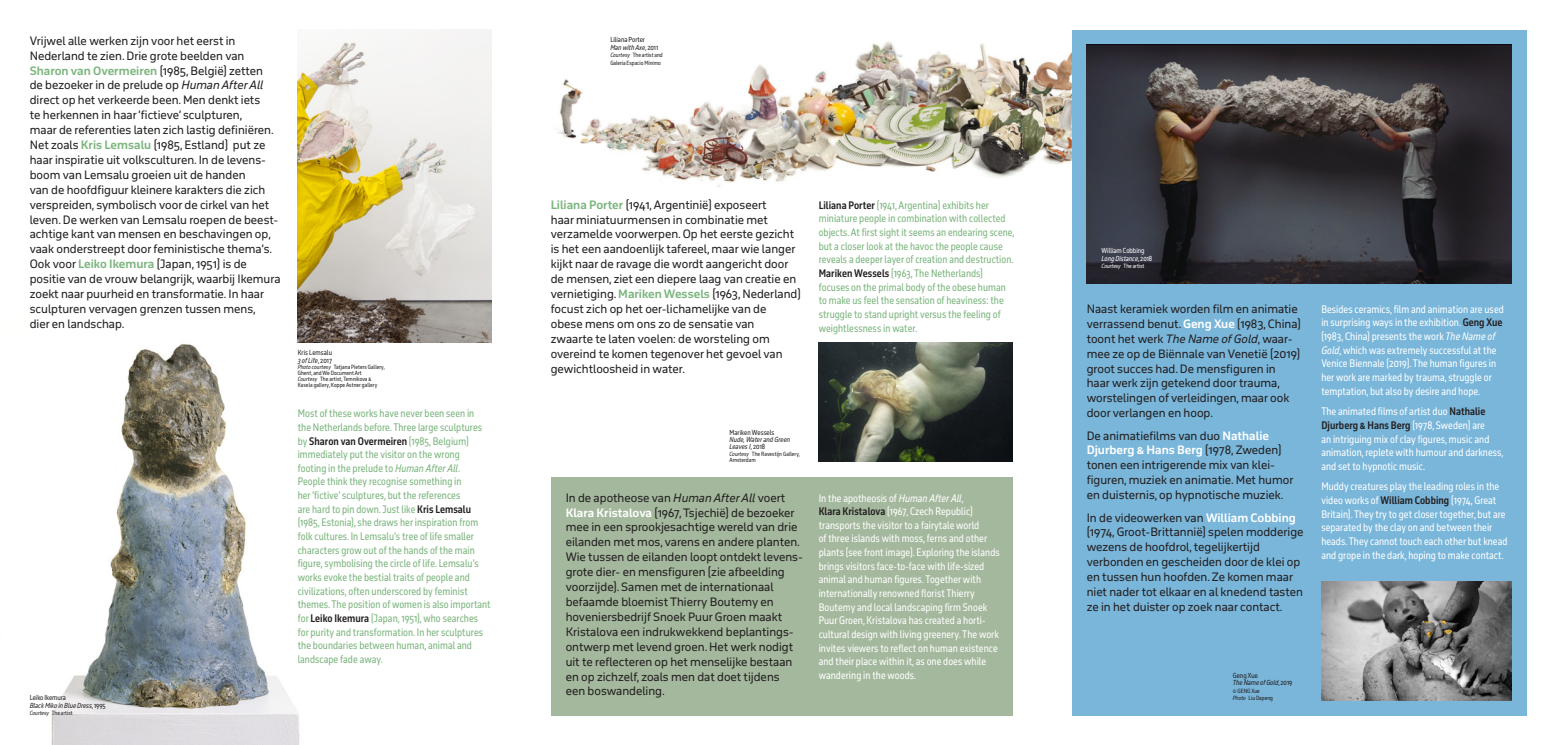
<style>
.page{position:relative;width:1556px;height:745px;background:#fff}
.page>*{position:absolute;margin:0;border:0;box-sizing:border-box;transform-origin:0 0}
.t1{font:11.25px/14.9px "November Std";color:#231f20}
.t2{font:11.25px "November Std Bld";color:#7bb57d}
.t3{font:11.25px "November Std Bld";color:#fff}
.t4{font:10.12px/13.6px "November Cond Std";letter-spacing:.005em;color:#fff}
.t5{font:10.12px/13.6px "November Cond Std";letter-spacing:.005em;color:#7bb57d}
.t6{font:10.12px "November Cond Std Bld";letter-spacing:.005em;color:#231f20}
.t7{font:italic 6.75px/7.5px "November Cond Std";color:#231f20}
.t8{font:6.75px/7.5px "November Cond Std";color:#231f20}
.t9{font:6.75px/7.5px "November Cond Std";color:#fff}
.t10{font:5.62px/6.2px "November Cond Std";letter-spacing:.01em;color:#231f20}
.t11{font:5.62px "November Cond Std";color:#fff}
.s1{font-family:"November Std";color:#231f20}
.s2{font-style:italic}
.s3{font-family:"November Std Bld";color:#7bb57d}
.s4{font-family:"November Cond Std Bld";color:#231f20}
.s5{font-family:"November Std Bld";color:#fff}
.s6{font-family:"November Cond Std";color:#7bb57d}
.s7{font-style:normal}
.s8{font-family:"November Cond Std";color:#fff}
</style>
<div class="page">
<img style="left:557px;top:41px;width:514px;height:146px">
<div style="left:1071px;top:30px;width:455px;height:684px;background:#79b6da"></div>
<div style="left:551px;top:476px;width:461px;height:238px;background:#a4b89d"></div>
<img style="left:51px;top:306px;width:309px;height:438px">
<img style="left:1086px;top:45px;width:425px;height:238px">
<img style="left:1321px;top:581px;width:190px;height:118px">
<img style="left:298px;top:30px;width:193px;height:312px">
<img style="left:819px;top:342px;width:193px;height:119px">
<p class="t1" style="left:30px;top:33px;width:216px">Vrijwel alle werken zijn voor het eerst in<br>Nederland te zien. Drie grote beelden van</p>
<p class="t2" style="left:30px;top:63px;width:235px">Sharon van Overmeiren <span class="s1">(1985, België) zetten</span></p>
<p class="t1" style="left:30px;top:77px;width:252px">de bezoeker in de prelude op <span class="s2">Human AfterAll </span>direct op het verkeerde been. Men denkt iets<br>te herkennen in haar ‘fictieve’ sculpturen,<br>maar de referenties laten zich lastig definiëren.<br>Net zoals <span class="s3">Kris Lemsalu</span> (1985, Estland) put ze haar inspiratie uit volksculturen. In de levens&shy;boom van Lemsalu groeien uit de handen<br>van de hoofdfiguur kleinere karakters die zich verspreiden, symbolisch voor de cirkel van het leven. De werken van Lemsalu roepen de beest&shy;achtige kant van mensen en beschavingen op, vaak onderstreept door feministische thema’s.<br>Ook voor <span class="s3">Leiko Ikemura</span> (Japan, 1951) is de positie van de vrouw belangrijk, waarbij Ikemura zoekt naar puurheid en transformatie. In haar sculpturen vervagen grenzen tussen mens,<br>dier en landschap.</p>
<p class="t8" style="left:610px;top:36px;width:49px">Liliana Porter<br><span class="s2">Man with Axe</span>, 2011</p>
<p class="t10" style="left:610px;top:51px;width:54px;line-height:7.5px"><span class="s2">Courtesy</span> The artist and<br>Galería Espacio Mínimo</p>
<p class="t1" style="left:551px;top:196px;width:252px"><span class="s3">Liliana Porter</span> (1941, Argentinië) exposeert<br>haar miniatuurmensen in combinatie met verzamelde voorwerpen. Op het eerste gezicht is het een aandoenlijk tafereel, maar wie langer kijkt naar de ravage die wordt aangericht door de mensen, ziet een diepere laag van creatie en vernietiging. <span class="s3">Mariken Wessels</span> (1963, Nederland) focust zich op het oer-lichamelijke van de obese mens om ons zo de sensatie van<br>zwaarte te laten voelen: de worsteling om overeind te komen tegenover het gevoel van gewichtloosheid in water.</p>
<p class="t5" style="left:819px;top:198px;width:197px"><span class="s4">Liliana Porter</span> (1941, Argentina) exhibits her miniature people in combination with collected objects. At first sight it seems an endearing scene, but a closer look at the havoc the people cause reveals a deeper layer of creation and destruction.<br><span class="s4">Mariken Wessels</span> (1963, The Netherlands) focuses on the primal body of the obese human to make us feel the sensation of heaviness: the struggle to stand upright versus the feeling of weightlessness in water.</p>
<p class="t9" style="left:1101px;top:247px;width:52px">William Cobbing<br><span class="s2">Long Distance</span>, 2018</p>
<p class="t11" style="left:1101px;top:262px;width:44px"><span class="s2">Courtesy</span> The artist</p>
<p class="t1" style="left:1086px;top:301px;width:216px">Naast keramiek worden film en animatie verrassend benut. <span class="s5">Geng Xue</span> (1983, China) toont het werk <span class="s2">The Name of Gold</span>, waar&shy;mee ze op de Biënnale van Venetië (2019) groot succes had. De mensfiguren in haar werk zijn getekend door trauma, worstelingen of verleidingen, maar ook door verlangen en hoop.</p>
<p class="t1" style="left:1086px;top:427px;width:184px">De animatiefilms van duo <span class="s5">Nathalie</span></p>
<p class="t3" style="left:1086px;top:442px;width:196px">Djurberg &amp; Hans Berg <span class="s1">(1978, Zweden)</span></p>
<p class="t1" style="left:1086px;top:457px;width:208px">tonen een intrigerende mix van klei&shy;figuren, muziek en animatie. Met humor en duisternis, op hypnotische muziek.</p>
<p class="t1" style="left:1086px;top:509px;width:218px">In de videowerken van <span class="s5">William Cobbing </span>(1974, Groot-Brittannië) spelen modderige wezens de hoofdrol, tegelijkertijd verbonden en gescheiden door de klei op en tussen hun hoofden. Ze komen maar niet nader tot elkaar en al knedend tasten ze in het duister op zoek naar contact.</p>
<p class="t8" style="left:298px;top:348px;width:36px">Kris Lemsalu<br><span class="s2">3 of Life</span>, 2017</p>
<p class="t10" style="left:298px;top:363px;width:89px"><span class="s2">Photo courtesy</span> Tatjana Pieters Gallery, Ghent, and We Document Art<br><span class="s2">Courtesy</span> The artist, Temnikova &amp; Kasela gallery, Koppe Astner gallery</p>
<p class="t5" style="left:298px;top:406px;width:186px">Most of these works have never been seen in the Netherlands before. Three large sculptures</p>
<p class="t6" style="left:298px;top:434px;width:173px"><span class="s6">by</span> Sharon van Overmeiren <span class="s6">(1985, Belgium)</span></p>
<p class="t5" style="left:298px;top:447px;width:194px">immediately put the visitor on the wrong footing in the prelude to <span class="s2">Human After All</span>.<br>People think they recognise something in<br>her ‘fictive’ sculptures, but the references<br>are hard to pin down. Just like <span class="s4">Kris Lemsalu </span>(1985, Estonia), she draws her inspiration from folk cultures. In Lemsalu’s tree of life smaller characters grow out of the hands of the main figure, symbolising the circle of life. Lemsalu’s works evoke the bestial traits of people and civilizations, often underscored by feminist themes. The position of women is also important for <span class="s4">Leiko Ikemura</span> (Japan, 1951), who searches for purity and transformation. In her sculptures the boundaries between human, animal and landscape fade away.</p>
<p class="t8" style="left:729px;top:428px;width:47px">Mariken Wessels</p>
<p class="t7" style="left:729px;top:435px;width:62px">Nude, Water and Green<br>Leaves I<span class="s7">, 2018</span></p>
<p class="t10" style="left:729px;top:450px;width:72px"><span class="s2">Courtesy</span> The Ravestijn Gallery,<br>Amsterdam</p>
<p class="t1" style="left:566px;top:489px;width:239px">In de apotheose van <span class="s2">Human After All</span> voert <span class="s5">Klara Kristalova</span> (1967, Tsjechië) de bezoeker mee in een sprookjesachtige wereld van drie eilanden met mos, varens en andere planten.<br>Wie tussen de eilanden loopt ontdekt levens&shy;grote dier- en mensfiguren (zie afbeelding voorzijde). Samen met de internationaal befaamde bloemist Thierry Boutemy en hoveniersbedrijf Snoek Puur Groen maakt Kristalova een indrukwekkend beplantings&shy;ontwerp met levend groen. Het werk nodigt uit te reflecteren op het menselijke bestaan en op zichzelf, zoals men dat doet tijdens<br>een boswandeling.</p>
<p class="t4" style="left:818px;top:490px;width:182px">In the apotheosis of <span class="s2">Human After All</span>,<br><span class="s4">Klara Kristalova</span> (1967, Czech Republic) transports the visitor to a fairytale world<br>of three islands with moss, ferns and other plants (see front image). Exploring the islands brings visitors face-to-face with life-sized animal and human figures. Together with internationally renowned florist Thierry Boutemy and local landscaping firm Snoek Puur Groen, Kristalova has created a horti&shy;cultural design with living greenery. The work invites viewers to reflect on human existence and their place within it, as one does while wandering in the woods.</p>
<p class="t7" style="left:1233px;top:671px;width:61px"><span class="s7">Geng Xue<br></span>The Name of Gold<span class="s7">, 2019</span></p>
<p class="t10" style="left:1233px;top:687px;width:28px">© GENG Xue</p>
<p class="t8" style="left:30px;top:693px;width:38px">Leiko Ikemura</p>
<p class="t10" style="left:1233px;top:694px;width:42px"><span class="s2">Photo</span> Liu Dapeng</p>
<p class="t7" style="left:30px;top:701px;width:77px">Black Miko in Blue Dress<span class="s7">, 1995</span></p>
<p class="t10" style="left:30px;top:709px;width:44px"><span class="s2">Courtesy</span> The artist</p>
<p class="t4" style="left:1321px;top:302px;width:184px">Besides ceramics, film and animation are used in surprising ways in the exhibition. <span class="s4">Geng Xue </span>(1983, China) presents the work <span class="s2">The Name of Gold</span>, which was extremely successful at the Venice Biennale (2019). The human figures in her work are marked by trauma, struggle or temptation, but also by desire and hope.</p>
<p class="t4" style="left:1321px;top:404px;width:166px">The animated films of artist duo <span class="s4">Nathalie</span></p>
<p class="t6" style="left:1321px;top:418px;width:165px">Djurberg &amp; Hans Berg <span class="s8">(1978, Sweden) are</span></p>
<p class="t4" style="left:1321px;top:431px;width:184px">an intriguing mix of clay figures, music and animation, replete with humour and darkness, and set to hypnotic music.</p>
<p class="t4" style="left:1321px;top:479px;width:188px">Muddy creatures play the leading roles in the video works of <span class="s4">William Cobbing</span> (1974, Great Britain). They try to get closer together, but are separated by the clay on and between their heads. They cannot touch each other but knead and grope in the dark, hoping to make contact.</p>
</div>
